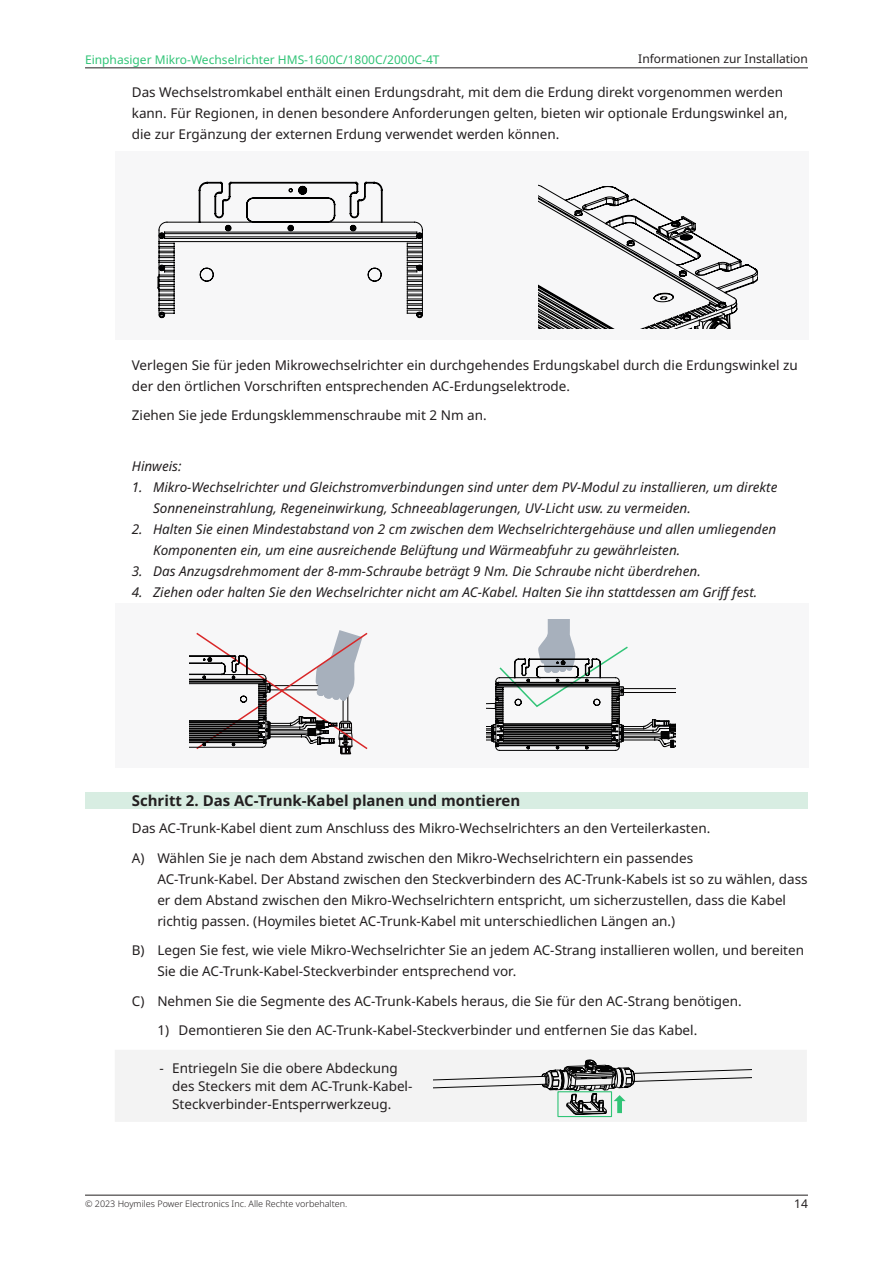
<style>
.page{position:relative;width:893px;height:1263px;background:#fff}
.page>*{position:absolute;margin:0;border:0;box-sizing:border-box;transform-origin:0 0}
.t1{font:700 15px "Noto Sans";color:#231f20}
.t2{font:13.5px/21px "Noto Sans";color:#231f20}
.t3{font:italic 13.5px/21px "Noto Sans";color:#231f20}
.t4{font:12px "Noto Sans";color:#31c477}
.t5{font:12px "Noto Sans";color:#231f20}
.t6{font:300 9px "Noto Sans";color:#231f20}
</style>
<div class="page">
<hr style="left:85px;top:1195px;width:723px;height:1px;background:#231f20">
<hr style="left:85px;top:68px;width:723px;height:1px;background:#231f20">
<div style="left:85px;top:792px;width:723px;height:16px;background:#d8ede2"></div>
<div style="left:115px;top:1050px;width:692px;height:72px;background:#f3f3f3"></div>
<svg style="left:434px;top:1056px;width:317px;height:58px"></svg>
<div style="left:557px;top:1091px;width:55px;height:26px;border:1px solid #31c477"></div>
<div style="left:115px;top:151px;width:693px;height:189px;background:#f7f7f8"></div>
<svg style="left:157px;top:182px;width:266px;height:136px"></svg>
<svg style="left:539px;top:185px;width:219px;height:144px"></svg>
<div style="left:115px;top:604px;width:693px;height:164px;background:#f7f7f8"></div>
<svg style="left:190px;top:630px;width:178px;height:124px"></svg>
<svg style="left:486px;top:619px;width:190px;height:132px"></svg>
<p class="t5" style="left:638px;top:51px;width:171px">Informationen zur Installation</p>
<p class="t4" style="left:85px;top:51px;width:356px">Einphasiger Mikro-Wechselrichter HMS-1600C/1800C/2000C-4T</p>
<p class="t2" style="left:132px;top:82px;width:657px">Das Wechselstromkabel enthält einen Erdungsdraht, mit dem die Erdung direkt vorgenommen werden kann. Für Regionen, in denen besondere Anforderungen gelten, bieten wir optionale Erdungswinkel an, die zur Ergänzung der externen Erdung verwendet werden können.</p>
<p class="t2" style="left:132px;top:355px;width:667px">Verlegen Sie für jeden Mikrowechselrichter ein durchgehendes Erdungskabel durch die Erdungswinkel zu der den örtlichen Vorschriften entsprechenden AC-Erdungselektrode.</p>
<p class="t2" style="left:132px;top:405px;width:356px">Ziehen Sie jede Erdungsklemmenschraube mit 2 Nm an.</p>
<p class="t3" style="left:132px;top:456px;width:51px">Hinweis:</p>
<p class="t3" style="left:153px;top:477px;width:626px;text-indent:-21px">1. Mikro-Wechselrichter und Gleichstromverbindungen sind unter dem PV-Modul zu installieren, um direkte<br>Sonneneinstrahlung, Regeneinwirkung, Schneeablagerungen, UV-Licht usw. zu vermeiden.</p>
<p class="t3" style="left:153px;top:519px;width:625px;text-indent:-21px">2. Halten Sie einen Mindestabstand von 2 cm zwischen dem Wechselrichtergehäuse und allen umliegenden<br>Komponenten ein, um eine ausreichende Belüftung und Wärmeabfuhr zu gewährleisten.</p>
<p class="t3" style="left:132px;top:561px;width:570px">3. Das Anzugsdrehmoment der 8-mm-Schraube beträgt 9 Nm. Die Schraube nicht überdrehen.</p>
<p class="t3" style="left:132px;top:582px;width:627px">4. Ziehen oder halten Sie den Wechselrichter nicht am AC-Kabel. Halten Sie ihn stattdessen am Griff fest.</p>
<p class="t1" style="left:132px;top:789px;width:390px">Schritt 2. Das AC-Trunk-Kabel planen und montieren</p>
<p class="t2" style="left:132px;top:818px;width:580px">Das AC-Trunk-Kabel dient zum Anschluss des Mikro-Wechselrichters an den Verteilerkasten.</p>
<p class="t2" style="left:157px;top:847px;width:652px;text-indent:-26px">A) Wählen Sie je nach dem Abstand zwischen den Mikro-Wechselrichtern ein passendes<br>AC-Trunk-Kabel. Der Abstand zwischen den Steckverbindern des AC-Trunk-Kabels ist so zu wählen, dass er dem Abstand zwischen den Mikro-Wechselrichtern entspricht, um sicherzustellen, dass die Kabel richtig passen. (Hoymiles bietet AC-Trunk-Kabel mit unterschiedlichen Längen an.)</p>
<p class="t2" style="left:157px;top:940px;width:648px;text-indent:-26px">B) Legen Sie fest, wie viele Mikro-Wechselrichter Sie an jedem AC-Strang installieren wollen, und bereiten<br>Sie die AC-Trunk-Kabel-Steckverbinder entsprechend vor.</p>
<p class="t2" style="left:132px;top:990px;width:611px">C) Nehmen Sie die Segmente des AC-Trunk-Kabels heraus, die Sie für den AC-Strang benötigen.</p>
<p class="t2" style="left:157px;top:1020px;width:541px">1) Demontieren Sie den AC-Trunk-Kabel-Steckverbinder und entfernen Sie das Kabel.</p>
<p class="t2" style="left:172px;top:1059px;width:242px;line-height:18px;text-indent:-13px">- Entriegeln Sie die obere Abdeckung des Steckers mit dem AC-Trunk-Kabel-<br>Steckverbinder-Entsperrwerkzeug.</p>
<p class="t6" style="left:85px;top:1197px;width:264px">© 2023 Hoymiles Power Electronics Inc. Alle Rechte vorbehalten.</p>
<p class="t5" style="left:794px;top:1195px;width:15px">14</p>
</div>
